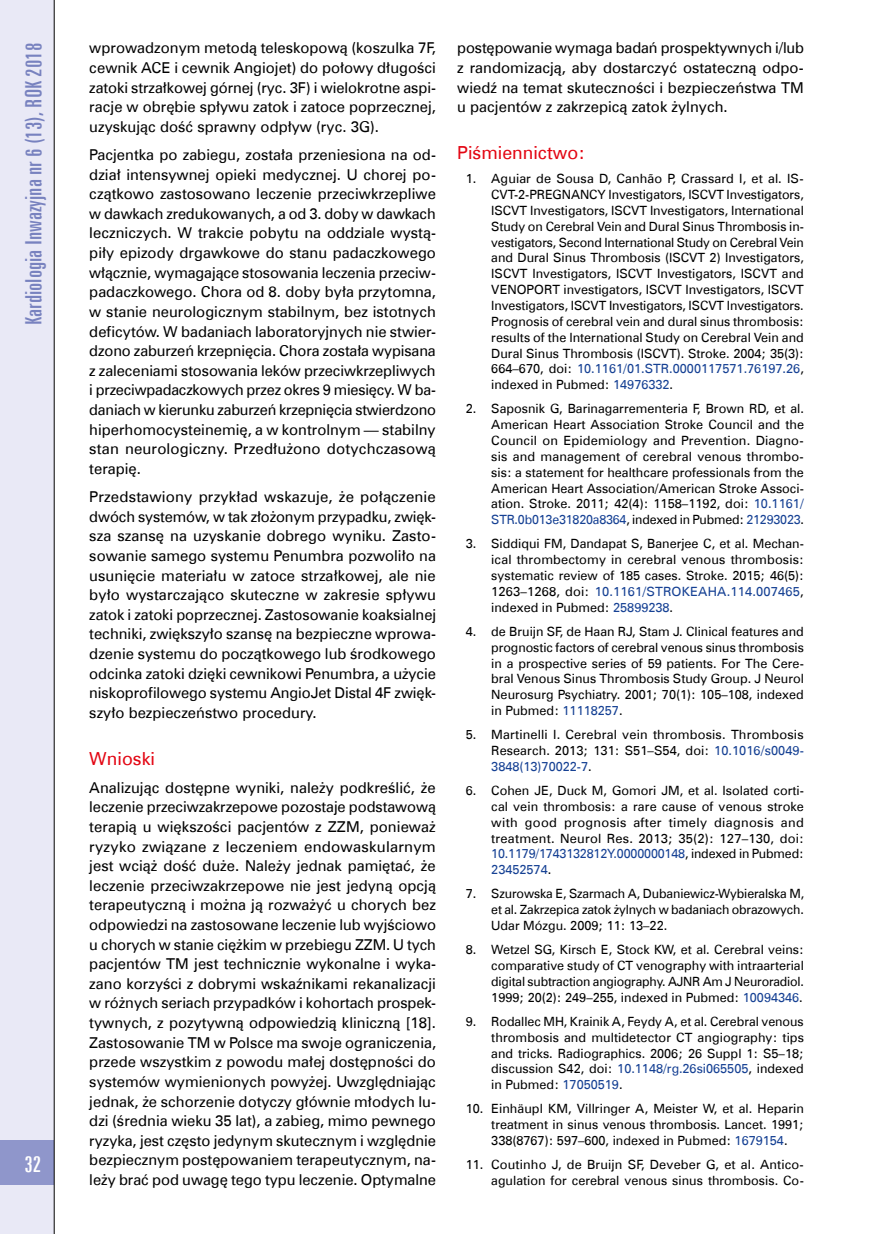
<style>
.page{position:relative;width:872px;height:1234px;background:#fff}
.page>*{position:absolute;margin:0;border:0;box-sizing:border-box;transform-origin:0 0}
.t1{font:22.5px "Zurich X Cn EU";color:#7882bf;scale:1.07 1}
.t2{font:22.5px "Zurich X Cn EU";color:#fff;scale:1.07 1}
.t3{font:18px "Zurich EU";color:#e30613}
.t4{font:15px/19.6px "Zurich EU";color:#000;text-align:justify}
.t5{font:12.75px/15.9px "Zurich EU";color:#000;text-align:justify}
.s1{color:#164194}
</style>
<div class="page">
<div style="left:0;top:0;width:54px;height:1233px;background:#e9e9f6"></div>
<div style="left:0;top:1140px;width:54px;height:44px;background:#8f96cb"></div>
<hr style="left:54px;top:0;width:1px;height:1233px;background:#000">
<h1 class="t1" style="left:20px;top:325px;width:265px;rotate:-90deg">Kardiologia Inwazyjna nr 6 (13), ROK 2018</h1>
<p class="t4" style="left:457px;top:38px;width:348px">postępowanie wymaga badań prospektywnych i/lub z randomizacją, aby dostarczyć ostateczną odpo&shy;wiedź na temat skuteczności i bezpieczeństwa TM u pacjentów z zakrzepicą zatok żylnych.</p>
<p class="t4" style="left:89px;top:38px;width:348px">wprowadzonym metodą teleskopową (koszulka 7F, cewnik ACE i cewnik Angiojet) do połowy długości zatoki strzałkowej górnej (ryc. 3F) i wielokrotne aspi&shy;racje w obrębie spływu zatok i zatoce poprzecznej, uzyskując dość sprawny odpływ (ryc. 3G).</p>
<p class="t4" style="left:89px;top:145px;width:348px">Pacjentka po zabiegu, została przeniesiona na od&shy;dział intensywnej opieki medycznej. U chorej po&shy;czątkowo zastosowano leczenie przeciwkrzepliwe w dawkach zredukowanych, a od 3. doby w dawkach leczniczych. W trakcie pobytu na oddziale wystą&shy;piły epizody drgawkowe do stanu padaczkowego włącznie, wymagające stosowania leczenia przeciw&shy;padaczkowego. Chora od 8. doby była przytomna, w stanie neurologicznym stabilnym, bez istotnych deficytów. W badaniach laboratoryjnych nie stwier&shy;dzono zaburzeń krzepnięcia. Chora została wypisana z zaleceniami stosowania leków przeciwkrzepliwych i przeciwpadaczkowych przez okres 9 miesięcy. W ba&shy;daniach w kierunku zaburzeń krzepnięcia stwierdzono hiperhomocysteinemię, a w kontrolnym — stabilny stan neurologiczny. Przedłużono dotychczasową terapię.</p>
<p class="t4" style="left:89px;top:486px;width:348px">Przedstawiony przykład wskazuje, że połączenie dwóch systemów, w tak złożonym przypadku, zwięk&shy;sza szansę na uzyskanie dobrego wyniku. Zasto&shy;sowanie samego systemu Penumbra pozwoliło na usunięcie materiału w zatoce strzałkowej, ale nie było wystarczająco skuteczne w zakresie spływu zatok i zatoki poprzecznej. Zastosowanie koaksialnej techniki, zwiększyło szansę na bezpieczne wprowa&shy;dzenie systemu do początkowego lub środkowego odcinka zatoki dzięki cewnikowi Penumbra, a użycie niskoprofilowego systemu AngioJet Distal 4F zwięk&shy;szyło bezpieczeństwo procedury.</p>
<h2 class="t3" style="left:89px;top:747px;width:67px">Wnioski</h2>
<p class="t4" style="left:89px;top:777px;width:348px">Analizując dostępne wyniki, należy podkreślić, że leczenie przeciwzakrzepowe pozostaje podstawową terapią u większości pacjentów z ZZM, ponieważ ryzyko związane z leczeniem endowaskularnym jest wciąż dość duże. Należy jednak pamiętać, że leczenie przeciwzakrzepowe nie jest jedyną opcją terapeutyczną i można ją rozważyć u chorych bez odpowiedzi na zastosowane leczenie lub wyjściowo u chorych w stanie ciężkim w przebiegu ZZM. U tych pacjentów TM jest technicznie wykonalne i wyka&shy;zano korzyści z dobrymi wskaźnikami rekanalizacji w różnych seriach przypadków i kohortach prospek&shy;tywnych, z pozytywną odpowiedzią kliniczną [18].<br>Zastosowanie TM w Polsce ma swoje ograniczenia, przede wszystkim z powodu małej dostępności do systemów wymienionych powyżej. Uwzględniając jednak, że schorzenie dotyczy głównie młodych lu&shy;dzi (średnia wieku 35 lat), a zabieg, mimo pewnego ryzyka, jest często jedynym skutecznym i względnie bezpiecznym postępowaniem terapeutycznym, na&shy;leży brać pod uwagę tego typu leczenie. Optymalne</p>
<h2 class="t3" style="left:457px;top:141px;width:129px">Piśmiennictwo:</h2>
<p class="t5" style="left:491px;top:170px;width:314px;text-indent:-26px">1. Aguiar de Sousa D, Canhão P, Crassard I, et al. IS-CVT-2-PREGNANCY Investigators, ISCVT Investigators, ISCVT Investigators, ISCVT Investigators, International Study on Cerebral Vein and Dural Sinus Thrombosis in&shy;vestigators, Second International Study on Cerebral Vein and Dural Sinus Thrombosis (ISCVT 2) Investigators, ISCVT Investigators, ISCVT Investigators, ISCVT and VENOPORT investigators, ISCVT Investigators, ISCVT Investigators, ISCVT Investigators, ISCVT Investigators.<br>Prognosis of cerebral vein and dural sinus thrombosis: results of the International Study on Cerebral Vein and Dural Sinus Thrombosis (ISCVT). Stroke. 2004; 35(3):<br>664–670, doi: <span class="s1">10.1161/01.STR.0000117571.76197.26</span>, indexed in Pubmed: <span class="s1">14976332</span>.</p>
<p class="t5" style="left:491px;top:400px;width:314px;text-indent:-26px">2. Saposnik G, Barinagarrementeria F, Brown RD, et al.<br>American Heart Association Stroke Council and the Council on Epidemiology and Prevention. Diagno&shy;sis and management of cerebral venous thrombo&shy;sis: a statement for healthcare professionals from the American Heart Association/American Stroke Associ&shy;ation. Stroke. 2011; 42(4): 1158–1192, doi: <span class="s1">10.1161/ STR.0b013e31820a8364</span>, indexed in Pubmed: <span class="s1">21293023</span>.</p>
<p class="t5" style="left:491px;top:535px;width:314px;text-indent:-26px">3. Siddiqui FM, Dandapat S, Banerjee C, et al. Mechan&shy;ical thrombectomy in cerebral venous thrombosis: systematic review of 185 cases. Stroke. 2015; 46(5):<br>1263–1268, doi: <span class="s1">10.1161/STROKEAHA.114.007465</span>, indexed in Pubmed: <span class="s1">25899238</span>.</p>
<p class="t5" style="left:491px;top:623px;width:314px;text-indent:-26px">4. de Bruijn SF, de Haan RJ, Stam J. Clinical features and prognostic factors of cerebral venous sinus thrombosis in a prospective series of 59 patients. For The Cere&shy;bral Venous Sinus Thrombosis Study Group. J Neurol Neurosurg Psychiatry. 2001; 70(1): 105–108, indexed in Pubmed: <span class="s1">11118257</span>.</p>
<p class="t5" style="left:491px;top:726px;width:314px;text-indent:-26px">5. Martinelli I. Cerebral vein thrombosis. Thrombosis Research. 2013; 131: S51–S54, doi: <span class="s1">10.1016/s0049- 3848(13)70022-7</span>.</p>
<p class="t5" style="left:491px;top:782px;width:314px;text-indent:-26px">6. Cohen JE, Duck M, Gomori JM, et al. Isolated corti&shy;cal vein thrombosis: a rare cause of venous stroke with good prognosis after timely diagnosis and treatment. Neurol Res. 2013; 35(2): 127–130, doi:<br><span class="s1">10.1179/1743132812Y.0000000148</span>, indexed in Pubmed:<br><span class="s1">23452574</span>.</p>
<p class="t5" style="left:491px;top:885px;width:314px;text-indent:-26px">7. Szurowska E, Szarmach A, Dubaniewicz-Wybieralska M, et al. Zakrzepica zatok żylnych w badaniach obrazowych.<br>Udar Mózgu. 2009; 11: 13–22.</p>
<p class="t5" style="left:491px;top:941px;width:314px;text-indent:-26px">8. Wetzel SG, Kirsch E, Stock KW, et al. Cerebral veins: comparative study of CT venography with intraarterial digital subtraction angiography. AJNR Am J Neuroradiol.<br>1999; 20(2): 249–255, indexed in Pubmed: <span class="s1">10094346</span>.</p>
<p class="t5" style="left:491px;top:1013px;width:314px;text-indent:-26px">9. Rodallec MH, Krainik A, Feydy A, et al. Cerebral venous thrombosis and multidetector CT angiography: tips and tricks. Radiographics. 2006; 26 Suppl 1: S5–18; discussion S42, doi: <span class="s1">10.1148/rg.26si065505</span>, indexed in Pubmed: <span class="s1">17050519</span>.</p>
<p class="t5" style="left:491px;top:1100px;width:314px;text-indent:-26px">10. Einhäupl KM, Villringer A, Meister W, et al. Heparin treatment in sinus venous thrombosis. Lancet. 1991; 338(8767): 597–600, indexed in Pubmed: <span class="s1">1679154</span>.</p>
<p class="t5" style="left:466px;top:1156px;width:340px;text-align:right">11. Coutinho J, de Bruijn SF, Deveber G, et al. Antico&shy;agulation for cerebral venous sinus thrombosis. Co-</p>
<h1 class="t2" style="left:24px;top:1150px;width:17px">32</h1>
</div>
